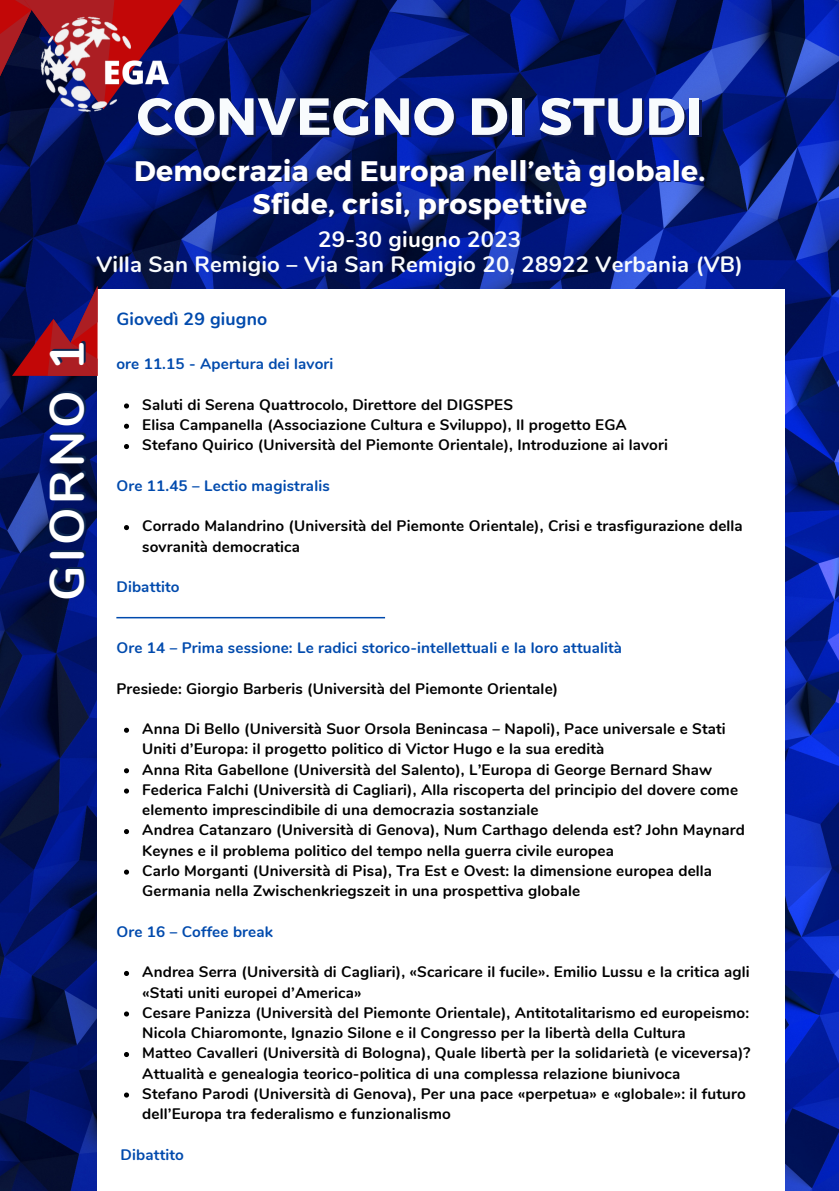
<style>
.page{position:relative;width:839px;height:1191px;background:#fff}
.page>*{position:absolute;margin:0;border:0;box-sizing:border-box;transform-origin:0 0}
.t1{font:700 52.2px "Montserrat";letter-spacing:.01em;color:#f8fbfd}
.t2{font:700 48.2px "Nunito";letter-spacing:.07em;color:#fff}
.t3{font:700 28.2px/33px "Montserrat";letter-spacing:.01em;color:#fff;text-align:center}
.t4{font:700 22.2px "Nunito";letter-spacing:.01em;color:#f8fbfd}
.t5{font:700 22.2px "Nunito";letter-spacing:.01em;color:#fff}
.t6{font:700 17.6px "Nunito";letter-spacing:.01em;color:#004aad}
.t7{font:700 15.2px/20.2px "Nunito";letter-spacing:.01em;color:#000}
.t8{font:700 15.2px "Nunito";letter-spacing:.01em;color:#004aad}
.s1{color:#f8fbfd}
</style>
<div class="page">
<img style="left:0;top:0;width:838px;height:1191px">
<div style="left:97px;top:289px;width:688px;height:902px;background:#fff"></div>
<svg style="left:0;top:0;width:276px;height:246px;background:#0a1257"></svg>
<svg style="left:12px;top:286px;width:86px;height:90px;background:#56133e"></svg>
<img style="left:27px;top:5px;width:153px;height:124px">
<svg style="left:124px;top:403px;width:5px;height:6px"></svg>
<svg style="left:124px;top:424px;width:5px;height:5px"></svg>
<svg style="left:124px;top:444px;width:5px;height:5px"></svg>
<svg style="left:124px;top:525px;width:5px;height:5px"></svg>
<svg style="left:124px;top:728px;width:5px;height:5px"></svg>
<svg style="left:124px;top:768px;width:5px;height:5px"></svg>
<svg style="left:124px;top:789px;width:5px;height:5px"></svg>
<svg style="left:124px;top:829px;width:5px;height:5px"></svg>
<svg style="left:124px;top:870px;width:5px;height:5px"></svg>
<svg style="left:124px;top:971px;width:5px;height:5px"></svg>
<svg style="left:124px;top:1011px;width:5px;height:6px"></svg>
<svg style="left:124px;top:1052px;width:5px;height:5px"></svg>
<svg style="left:124px;top:1093px;width:5px;height:5px"></svg>
<hr style="left:116px;top:617px;width:269px;height:1px;background:#004aad">
<p class="t1" style="left:137px;top:82px;width:567px">CONVEGNO DI STUDI</p>
<p class="t3" style="left:134px;top:153px;width:573px">Democrazia ed Europa nell’età globale.<br>Sfide, crisi, prospettive</p>
<p class="t5" style="left:318px;top:224px;width:204px">29-30 giugno <span class="s1">2023</span></p>
<p class="t4" style="left:96px;top:250px;width:648px">Villa San Remigio – Via San Remigio 20, 28922 Verbania (VB)</p>
<p class="t2" style="left:35px;top:601px;width:261px;rotate:-90deg">GIORNO 1</p>
<p class="t6" style="left:116px;top:307px;width:152px">Giovedì 29 giugno</p>
<p class="t8" style="left:116px;top:354px;width:218px">ore 11.15 - Apertura dei lavori</p>
<p class="t7" style="left:142px;top:395px;width:372px">Saluti di Serena Quattrocolo, Direttore del DIGSPES</p>
<p class="t7" style="left:142px;top:415px;width:486px">Elisa Campanella (Associazione Cultura e Sviluppo), Il progetto EGA</p>
<p class="t7" style="left:142px;top:435px;width:527px">Stefano Quirico (Università del Piemonte Orientale), Introduzione ai lavori</p>
<p class="t8" style="left:116px;top:475px;width:215px">Ore 11.45 – Lectio magistralis</p>
<p class="t7" style="left:142px;top:516px;width:602px">Corrado Malandrino (Università del Piemonte Orientale), Crisi e trasfigurazione della sovranità democratica</p>
<p class="t8" style="left:116px;top:577px;width:65px">Dibattito</p>
<p class="t8" style="left:116px;top:638px;width:507px">Ore 14 – Prima sessione: Le radici storico-intellettuali e la loro attualità</p>
<p class="t7" style="left:116px;top:678px;width:443px">Presiede: Giorgio Barberis (Università del Piemonte Orientale)</p>
<p class="t7" style="left:142px;top:719px;width:585px">Anna Di Bello (Università Suor Orsola Benincasa – Napoli), Pace universale e Stati<br>Uniti d’Europa: il progetto politico di Victor Hugo e la sua eredità</p>
<p class="t7" style="left:142px;top:759px;width:571px">Anna Rita Gabellone (Università del Salento), L’Europa di George Bernard Shaw</p>
<p class="t7" style="left:142px;top:780px;width:597px">Federica Falchi (Università di Cagliari), Alla riscoperta del principio del dovere come elemento imprescindibile di una democrazia sostanziale</p>
<p class="t7" style="left:142px;top:820px;width:604px">Andrea Catanzaro (Università di Genova), Num Carthago delenda est? John Maynard<br>Keynes e il problema politico del tempo nella guerra civile europea</p>
<p class="t7" style="left:142px;top:861px;width:571px">Carlo Morganti (Università di Pisa), Tra Est e Ovest: la dimensione europea della<br>Germania nella Zwischenkriegszeit in una prospettiva globale</p>
<p class="t8" style="left:116px;top:921px;width:158px">Ore 16 – Coffee break</p>
<p class="t7" style="left:142px;top:962px;width:609px">Andrea Serra (Università di Cagliari), «Scaricare il fucile». Emilio Lussu e la critica agli «Stati uniti europei d’America»</p>
<p class="t7" style="left:142px;top:1003px;width:608px">Cesare Panizza (Università del Piemonte Orientale), Antitotalitarismo ed europeismo:<br>Nicola Chiaromonte, Ignazio Silone e il Congresso per la libertà della Cultura</p>
<p class="t7" style="left:142px;top:1043px;width:609px">Matteo Cavalleri (Università di Bologna), Quale libertà per la solidarietà (e viceversa)?<br>Attualità e genealogia teorico-politica di una complessa relazione biunivoca</p>
<p class="t7" style="left:142px;top:1084px;width:605px">Stefano Parodi (Università di Genova), Per una pace «perpetua» e «globale»: il futuro dell’Europa tra federalismo e funzionalismo</p>
<p class="t8" style="left:121px;top:1144px;width:65px">Dibattito</p>
</div>
